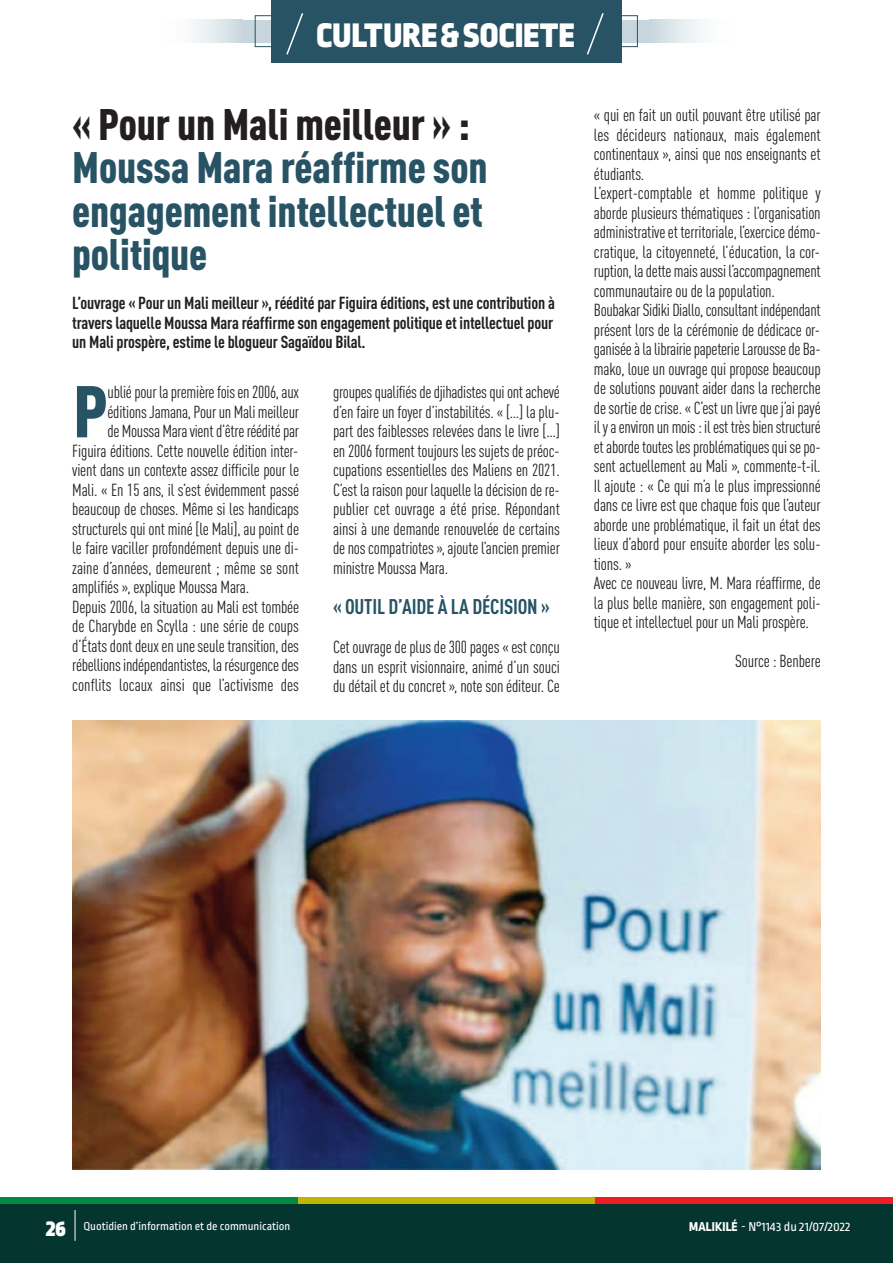
<style>
.page{position:relative;width:893px;height:1263px;background:#fff}
.page>*{position:absolute;margin:0;border:0;box-sizing:border-box;transform-origin:0 0}
.t1{font:900 condensed 72px "DIN Pro";color:#275364}
.t2{font:900 condensed 43.5px/43.5px "DIN Pro";letter-spacing:-.005em;color:#275364;text-align:justify}
.t3{font:900 condensed 43.5px "DIN Pro";letter-spacing:-.005em;color:#231f20}
.t4{font:900 36px "Ropa Sans Pro";letter-spacing:.01em;color:#fff}
.t5{font:700 condensed 21px "DIN Pro";letter-spacing:-.01em;color:#275364}
.t6{font:condensed 17.25px/19.5px "DIN Pro";letter-spacing:-.01em;color:#231f20;text-align:justify}
.t7{font:700 condensed 17.25px/19.5px "DIN Pro";letter-spacing:-.01em;color:#231f20;text-align:justify}
.t8{font:13.5px "Ropa Sans Pro";color:#fff}
.t9{font:12px "Ropa Sans Pro";color:#fff}
.s1{font-weight:900;font-size:24px}
.s2{font-weight:800}
</style>
<div class="page">
<div style="left:0;top:1203px;width:893px;height:60px;background:#05352f"></div>
<div style="left:0;top:1197px;width:298px;height:6px;background:#008b43"></div>
<div style="left:298px;top:1197px;width:297px;height:6px;background:#c0b301"></div>
<div style="left:595px;top:1197px;width:298px;height:6px;background:#ee1d23"></div>
<hr style="left:75px;top:1210px;width:1px;height:31px;background:#fff">
<div style="left:243px;top:20px;width:407px;height:23px;background:#c7d5dd"></div>
<div style="left:271px;top:0;width:350px;height:63px;background:#275364"></div>
<svg style="left:286px;top:13px;width:18px;height:42px"></svg>
<svg style="left:587px;top:13px;width:17px;height:42px"></svg>
<div style="left:159px;top:20px;width:84px;height:23px;background:linear-gradient(to right,#fff,#d1dce3)"></div>
<div style="left:650px;top:20px;width:83px;height:23px;background:linear-gradient(to right,#cfdbe2,#fff)"></div>
<img style="left:72px;top:720px;width:749px;height:449px">
<h3 class="t4" style="left:316px;top:23px;width:260px">CULTURE&amp;SOCIETE</h3>
<h2 class="t3" style="left:72px;top:109px;width:399px">« Pour un Mali meilleur » :</h2>
<h2 class="t2" style="left:72px;top:150px;width:417px">Moussa Mara réaffirme son engagement intellectuel et politique</h2>
<p class="t7" style="left:72px;top:295px;width:484px">L’ouvrage « Pour un Mali meilleur », réédité par Figuira éditions, est une contribution à travers laquelle Moussa Mara réaffirme son engagement politique et intellectuel pour un Mali prospère, estime le blogueur Sagaïdou Bilal.</p>
<h1 class="t1" style="left:73px;top:386px;width:37px">P</h1>
<p class="t6" style="left:108px;top:384px;width:193px">ubliépour lapremièrefoisen2006,aux</p>
<p class="t6" style="left:108px;top:404px;width:193px">éditionsJamana, Pourun Malimeilleur</p>
<p class="t6" style="left:108px;top:423px;width:193px">deMoussaMaravientd’êtrerééditépar</p>
<p class="t6" style="left:72px;top:443px;width:227px">Figuira éditions. Cette nouvelle édition inter-</p>
<p class="t6" style="left:72px;top:462px;width:228px">vient dans un contexte assez difficile pour le</p>
<p class="t6" style="left:72px;top:482px;width:228px">Mali. « En 15 ans, il s’est évidemment passé</p>
<p class="t6" style="left:72px;top:501px;width:228px">beaucoup de choses. Même si les handicaps</p>
<p class="t6" style="left:72px;top:521px;width:228px">structurels qui ont miné [le Mali], au point de</p>
<p class="t6" style="left:72px;top:540px;width:228px">le faire vaciller profondément depuis une di-</p>
<p class="t6" style="left:72px;top:560px;width:228px">zaine d’années, demeurent ; même se sont</p>
<p class="t6" style="left:72px;top:579px;width:178px">amplifiés », explique Moussa Mara.</p>
<p class="t6" style="left:72px;top:599px;width:228px">Depuis 2006, la situation au Mali est tombée</p>
<p class="t6" style="left:72px;top:618px;width:228px">de Charybde en Scylla : une série de coups</p>
<p class="t6" style="left:72px;top:638px;width:228px">d’États dont deux en une seule transition, des</p>
<p class="t6" style="left:72px;top:657px;width:228px">rébellionsindépendantistes, larésurgencedes</p>
<p class="t6" style="left:72px;top:677px;width:228px">conflits locaux ainsi que l’activisme des</p>
<p class="t6" style="left:333px;top:384px;width:228px">groupesqualifiésdedjihadistesquiontachevé d’en faire un foyer d’instabilités. « […] la plu&shy;part des faiblesses relevées dans le livre […] en 2006 forment toujours les sujets de préoc&shy;cupations essentielles des Maliens en 2021.<br>C’est la raison pour laquelle la décision de re&shy;publier cet ouvrage a été prise. Répondant ainsi à une demande renouvelée de certains denoscompatriotes»,ajoutel’ancienpremier ministre Moussa Mara.</p>
<p class="t5" style="left:333px;top:599px;width:218px">« OUTIL D’AIDE À LA DÉCISION »</p>
<p class="t6" style="left:333px;top:639px;width:228px">Cet ouvrage de plus de 300 pages « est conçu dans un esprit visionnaire, animé d’un souci du détail et du concret », note son éditeur. Ce</p>
<p class="t6" style="left:594px;top:107px;width:228px;text-align:left">« qui en fait un outil pouvant être utilisé par les décideurs nationaux, mais également continentaux », ainsi que nos enseignants et étudiants.<br>L’expert-comptable et homme politique y aborde plusieurs thématiques : l’organisation administrativeet territoriale, l’exercicedémo&shy;cratique, la citoyenneté, l’éducation, la cor&shy;ruption, ladettemaisaussi l’accompagnement communautaire ou de la population.<br>BoubakarSidiki Diallo,consultant indépendant présent lors de la cérémonie de dédicace or&shy;ganiséeàlalibrairiepapeterieLaroussede Ba&shy;mako, loue un ouvrage qui propose beaucoup de solutions pouvant aider dans la recherche de sortie de crise. « C’est un livre que j’ai payé ilyaenvironunmois: ilest trèsbienstructuré etabordetouteslesproblématiquesquisepo&shy;sent actuellement au Mali », commente-t-il.<br>Il ajoute : « Ce qui m’a le plus impressionné dans ce livre est que chaque fois que l’auteur aborde une problématique, il fait un état des lieux d’abord pour ensuite aborder les solu&shy;tions. »<br>Avec ce nouveau livre, M. Mara réaffirme, de la plus belle manière, son engagement poli&shy;tique et intellectuel pour un Mali prospère.</p>
<p class="t6" style="left:735px;top:653px;width:87px">Source : Benbere</p>
<p class="t9" style="left:46px;top:1222px;width:246px"><span class="s1">26</span> Quotidien d’information et de communication</p>
<p class="t8" style="left:689px;top:1222px;width:163px"><span class="s2">MALIKILé</span> - N°1143 du 21/07/2022</p>
</div>
